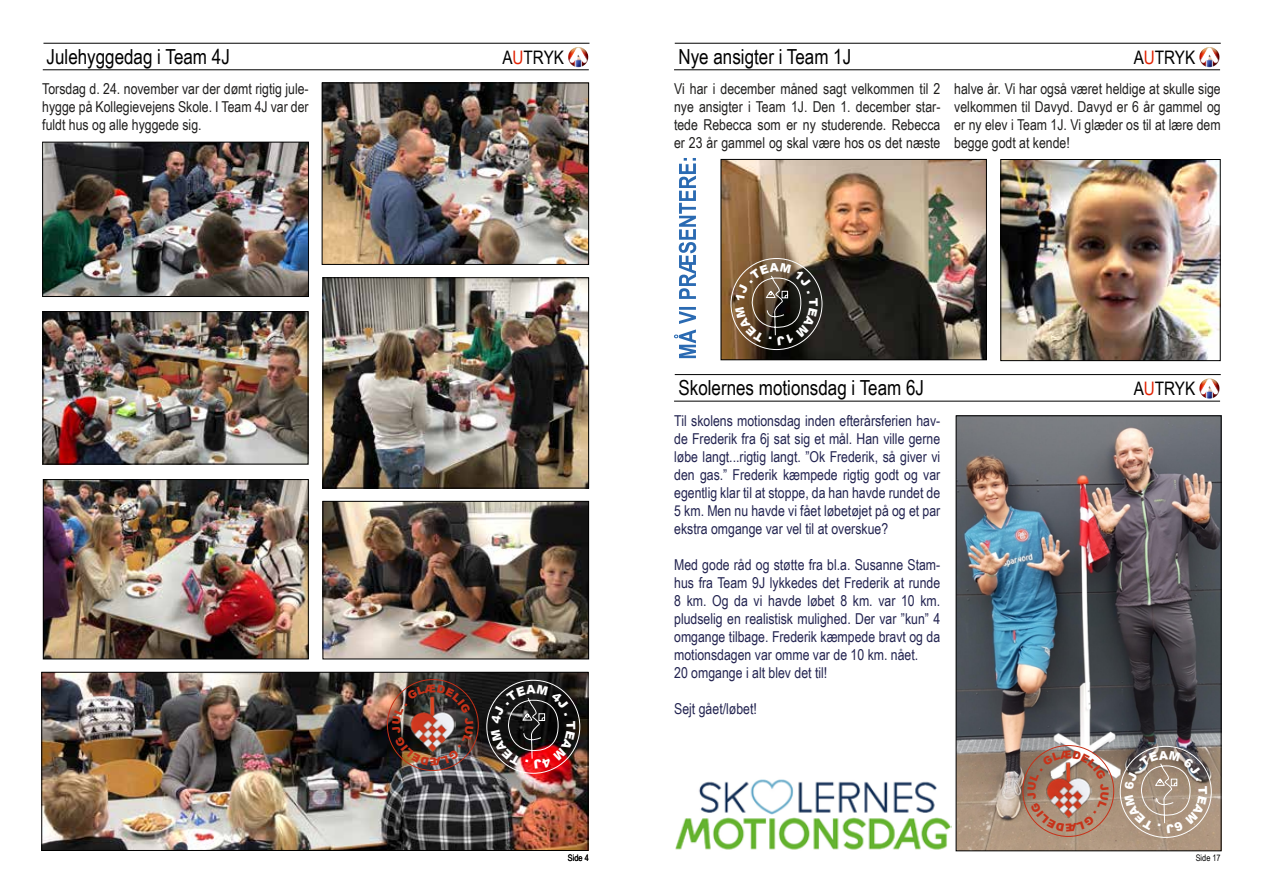
<style>
.page{position:relative;width:1263px;height:893px;background:#fff}
.page>*{position:absolute;margin:0;border:0;box-sizing:border-box;transform-origin:0 0}
.t1{font:20.7px "Arial Narrow";color:#000}
.t2{font:18.6px "Arial Narrow";color:#000}
.t3{font:15px/18px "Arial Narrow";color:#222350;text-align:justify}
.t4{font:15px/18px "Arial Narrow";color:#201f1e;text-align:justify}
.t5{font:9px "Arial Narrow";color:#000}
.s1{color:#e12000}
</style>
<div class="page">
<hr style="left:674px;top:69px;width:546px;height:1px;background:#000">
<hr style="left:675px;top:43px;width:546px;height:1px;background:#000">
<svg style="left:1201px;top:47px;width:17px;height:18px"></svg>
<img style="left:1199px;top:48px;width:13px;height:19px">
<hr style="left:43px;top:69px;width:546px;height:1px;background:#000">
<hr style="left:43px;top:43px;width:546px;height:1px;background:#000">
<svg style="left:569px;top:47px;width:18px;height:18px"></svg>
<img style="left:568px;top:48px;width:13px;height:19px">
<img style="left:45px;top:313px;width:261px;height:149px">
<div style="left:43px;top:311px;width:265px;height:153px;border:1px solid #000"></div>
<img style="left:324px;top:85px;width:263px;height:178px">
<div style="left:322px;top:83px;width:267px;height:182px;border:1px solid #000"></div>
<img style="left:325px;top:279px;width:262px;height:207px">
<div style="left:323px;top:277px;width:266px;height:211px;border:1px solid #000"></div>
<img style="left:45px;top:481px;width:262px;height:176px">
<div style="left:43px;top:479px;width:266px;height:180px;border:1px solid #000"></div>
<img style="left:43px;top:674px;width:543px;height:175px">
<div style="left:41px;top:672px;width:547px;height:179px;border:1px solid #000"></div>
<img style="left:325px;top:503px;width:262px;height:154px">
<div style="left:323px;top:501px;width:266px;height:158px;border:1px solid #000"></div>
<img style="left:723px;top:161px;width:262px;height:197px">
<div style="left:721px;top:159px;width:266px;height:201px;border:1px solid #000"></div>
<hr style="left:674px;top:401px;width:546px;height:1px;background:#000">
<hr style="left:675px;top:374px;width:546px;height:1px;background:#000">
<svg style="left:1201px;top:378px;width:17px;height:19px"></svg>
<img style="left:1199px;top:379px;width:13px;height:19px">
<img style="left:958px;top:417px;width:261px;height:432px">
<div style="left:956px;top:415px;width:265px;height:436px;border:1px solid #000"></div>
<img style="left:675px;top:779px;width:277px;height:71px">
<img style="left:1002px;top:161px;width:216px;height:198px">
<div style="left:1000px;top:159px;width:220px;height:202px;border:1px solid #000"></div>
<svg style="left:674px;top:158px;width:22px;height:200px"></svg>
<img style="left:44px;top:144px;width:263px;height:151px">
<div style="left:42px;top:142px;width:267px;height:155px;border:1px solid #000"></div>
<img style="left:491px;top:684px;width:84px;height:85px">
<svg style="left:735px;top:263px;width:83px;height:82px;background:#504231"></svg>
<svg style="left:1119px;top:750px;width:88px;height:83px;background:#9f8d7d"></svg>
<img style="left:392px;top:684px;width:81px;height:82px">
<svg style="left:991px;top:750px;width:118px;height:82px;background:#ab8f7e"></svg>
<h1 class="t1" style="left:47px;top:41px;width:185px">Julehyggedag i Team 4J</h1>
<p class="t2" style="left:502px;top:44px;width:63px">A<span class="s1">U</span>TRYK</p>
<h1 class="t1" style="left:678px;top:41px;width:174px">Nye ansigter i Team 1J</h1>
<p class="t2" style="left:1134px;top:44px;width:63px">A<span class="s1">U</span>TRYK</p>
<p class="t4" style="left:42px;top:79px;width:268px">Torsdag d. 24. november var der dømt rigtig jule&shy;hygge på Kollegievejens Skole. I Team 4J var der fuldt hus og alle hyggede sig.</p>
<p class="t4" style="left:954px;top:79px;width:268px">halve år. Vi har også været heldige at skulle sige velkommen til Davyd. Davyd er 6 år gammel og er ny elev i Team 1J. Vi glæder os til at lære dem begge godt at kende!</p>
<p class="t4" style="left:674px;top:79px;width:268px">Vi har i december måned sagt velkommen til 2 nye ansigter i Team 1J. Den 1. december star&shy;tede Rebecca som er ny studerende. Rebecca er 23 år gammel og skal være hos os det næste</p>
<h1 class="t1" style="left:678px;top:373px;width:247px">Skolernes motionsdag i Team 6J</h1>
<p class="t2" style="left:1134px;top:375px;width:63px">A<span class="s1">U</span>TRYK</p>
<p class="t3" style="left:674px;top:411px;width:268px">Til skolens motionsdag inden efterårsferien hav&shy;de Frederik fra 6j sat sig et mål. Han ville gerne løbe langt...rigtig langt. ”Ok Frederik, så giver vi den gas.” Frederik kæmpede rigtig godt og var egentlig klar til at stoppe, da han havde rundet de 5 km. Men nu havde vi fået løbetøjet på og et par ekstra omgange var vel til at overskue?</p>
<p class="t3" style="left:674px;top:555px;width:268px;text-align:left">Med gode råd og støtte fra bl.a. Susanne Stam&shy;hus fra Team 9J lykkedes det Frederik at runde 8 km. Og da vi havde løbet 8 km. var 10 km. pludselig en realistisk mulighed. Der var ”kun” 4 omgange tilbage. Frederik kæmpede bravt og da motionsdagen var omme var de 10 km. nået.<br>20 omgange i alt blev det til!</p>
<p class="t3" style="left:674px;top:699px;width:84px">Sejt gået/løbet!</p>
<p class="t5" style="left:568px;top:851px;width:22px">Side 4</p>
<p class="t5" style="left:1196px;top:851px;width:27px">Side 17</p>
</div>
